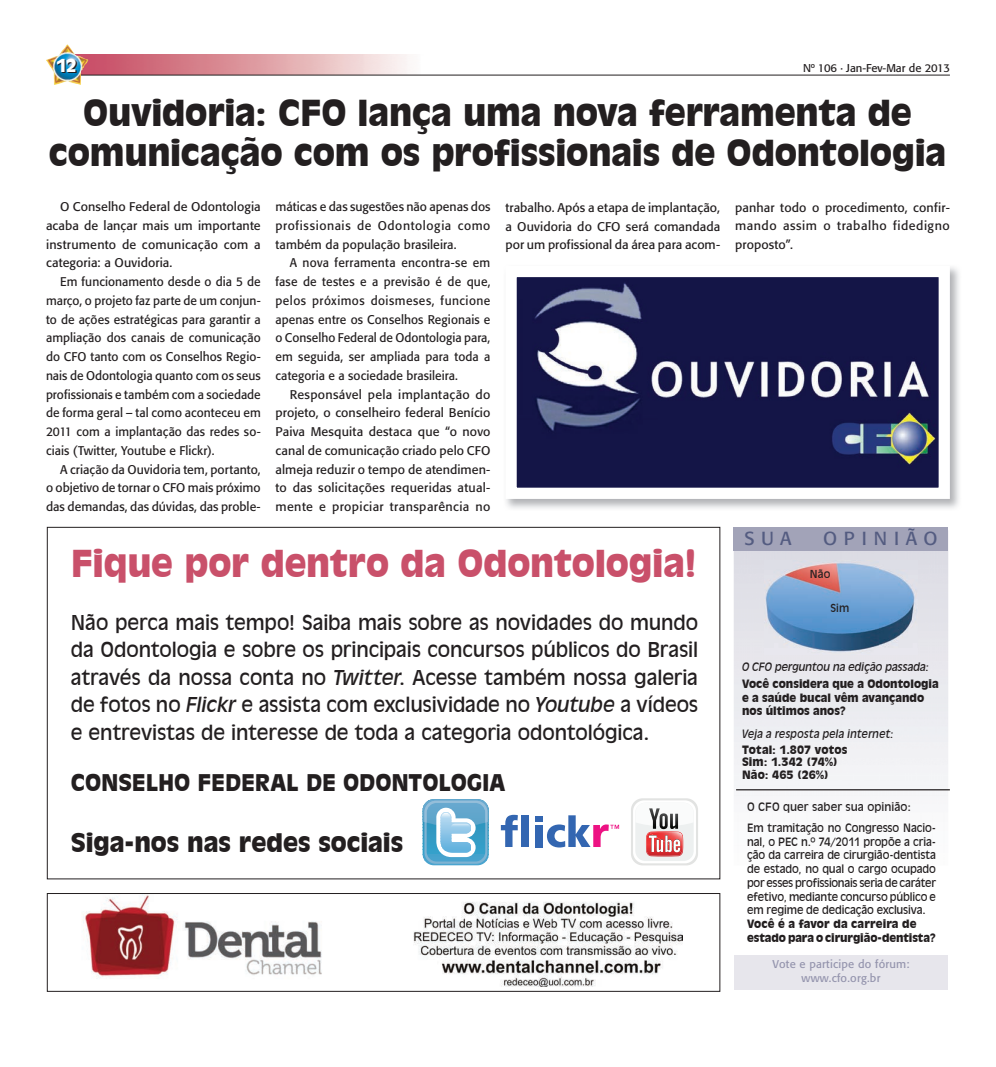
<style>
.page{position:relative;width:996px;height:1067px;background:#fff}
.page>*{position:absolute;margin:0;border:0;box-sizing:border-box;transform-origin:0 0}
.t1{font:900 36.25px "Incised 901 BT";letter-spacing:-.005em;color:#c9506a}
.t2{font:900 35px/40px "Incised 901 BT";letter-spacing:-.005em;color:#231f20;text-align:center}
.t3{font:900 25px "Incised 901 BT";letter-spacing:-.005em;color:#231f20}
.t4{font:900 22.5px "Incised 901 BT";letter-spacing:-.005em;color:#231f20}
.t5{font:20px/27.5px "Incised 901 BT";letter-spacing:-.005em;color:#231f20;text-align:justify}
.t6{font:18.75px "Formata";letter-spacing:.35em;color:#545c81}
.t7{font:900 17.5px "Incised 901 BT";color:#fff}
.t8{font:12.5px/18.8px "Formata";letter-spacing:.01em;color:#231f20;text-align:justify}
.t9{font:12.5px/18.8px "Formata";letter-spacing:.01em;color:#231f20;text-align:justify;scale:.96 1}
.t10{font:11.25px/13.8px "Incised 901 BT";letter-spacing:-.01em;color:#231f20}
.t11{font:900 11.25px/13.8px "Incised 901 BT";color:#231f20}
.t12{font:11.25px/13.8px "Formata";letter-spacing:.02em;color:#9494ad;text-align:center}
.t13{font:italic 11.25px "Incised 901 BT";letter-spacing:-.005em;color:#231f20}
.t14{font:italic 11.25px "Incised 901 BT";letter-spacing:-.005em;color:#231f20;scale:.95 1}
.t15{font:11.25px "Formata";color:#231f20}
.t16{font:10.75px "Incised 901 BT";letter-spacing:.01em;color:#231f20}
.s1{font-style:italic}
</style>
<div class="page">
<img style="left:88px;top:54px;width:337px;height:21px">
<hr style="left:75px;top:75px;width:875px;height:1px;background:#231f20">
<img style="left:46px;top:44px;width:42px;height:41px">
<img style="left:83px;top:895px;width:599px;height:91px">
<div style="left:47px;top:893px;width:673px;height:98px;border:1px solid #231f20"></div>
<div style="left:733px;top:527px;width:215px;height:23px;background:#a2a3b8"></div>
<hr style="left:736px;top:789px;width:214px;height:1px;background:#231f20">
<div style="left:733px;top:955px;width:214px;height:35px;background:#e7e6ec"></div>
<img style="left:764px;top:561px;width:153px;height:93px">
<img style="left:506px;top:267px;width:453px;height:242px">
<img style="left:517px;top:278px;width:421px;height:209px">
<hr style="left:422px;top:827px;width:67px;height:2px;background:#2f97c0">
<hr style="left:422px;top:829px;width:67px;height:1px;background:#3197c1">
<hr style="left:422px;top:830px;width:67px;height:2px;background:#3298c2">
<hr style="left:422px;top:832px;width:67px;height:1px;background:#3399c2">
<hr style="left:422px;top:833px;width:67px;height:2px;background:#339ac3">
<hr style="left:422px;top:835px;width:67px;height:2px;background:#349ac4">
<hr style="left:422px;top:837px;width:67px;height:1px;background:#349bc4">
<hr style="left:422px;top:838px;width:67px;height:2px;background:#339cc5">
<hr style="left:422px;top:840px;width:67px;height:1px;background:#359cc5">
<hr style="left:422px;top:841px;width:67px;height:2px;background:#349cc6">
<hr style="left:422px;top:843px;width:67px;height:2px;background:#339dc7">
<hr style="left:422px;top:844px;width:67px;height:2px;background:#339ec8">
<hr style="left:422px;top:846px;width:67px;height:2px;background:#349ec8">
<hr style="left:422px;top:848px;width:67px;height:1px;background:#349fc9">
<hr style="left:422px;top:849px;width:67px;height:2px;background:#34a0ca">
<hr style="left:422px;top:851px;width:67px;height:1px;background:#35a0ca">
<hr style="left:422px;top:852px;width:67px;height:2px;background:#34a1cb">
<hr style="left:422px;top:854px;width:67px;height:2px;background:#44a2cc">
<hr style="left:422px;top:856px;width:67px;height:1px;background:#45a2cd">
<hr style="left:422px;top:857px;width:67px;height:2px;background:#47a3cd">
<hr style="left:422px;top:859px;width:67px;height:1px;background:#48a3ce">
<hr style="left:422px;top:860px;width:67px;height:2px;background:#49a3cf">
<hr style="left:422px;top:862px;width:67px;height:1px;background:#4aa4cf">
<hr style="left:422px;top:863px;width:67px;height:2px;background:#4ba5d0">
<hr style="left:422px;top:799px;width:67px;height:1px;background:#6aa9d0">
<hr style="left:422px;top:800px;width:67px;height:2px;background:#68a9d0">
<hr style="left:422px;top:802px;width:67px;height:2px;background:#68a9cf">
<hr style="left:422px;top:804px;width:67px;height:1px;background:#67a8cf">
<hr style="left:422px;top:805px;width:67px;height:2px;background:#66a8cf">
<hr style="left:422px;top:807px;width:67px;height:1px;background:#65a7ce">
<hr style="left:422px;top:808px;width:67px;height:2px;background:#64a7ce">
<hr style="left:422px;top:810px;width:67px;height:2px;background:#63a7cd">
<hr style="left:422px;top:812px;width:67px;height:1px;background:#63a6cc">
<hr style="left:422px;top:813px;width:67px;height:2px;background:#61a6cc">
<hr style="left:422px;top:815px;width:67px;height:1px;background:#60a6cc">
<hr style="left:422px;top:816px;width:67px;height:2px;background:#5fa6cc">
<hr style="left:422px;top:818px;width:67px;height:2px;background:#5ea5cb">
<hr style="left:422px;top:820px;width:67px;height:1px;background:#5da5ca">
<hr style="left:422px;top:821px;width:67px;height:2px;background:#5ca4ca">
<hr style="left:422px;top:823px;width:67px;height:1px;background:#5ca4c9">
<hr style="left:422px;top:824px;width:67px;height:2px;background:#5aa4c9">
<hr style="left:422px;top:826px;width:67px;height:1px;background:#5aa4c9">
<svg style="left:424px;top:800px;width:63px;height:63px"></svg>
<svg style="left:501px;top:814px;width:17px;height:33px"></svg>
<div style="left:521px;top:815px;width:8px;height:32px;background:#3366b1"></div>
<div style="left:535px;top:815px;width:7px;height:6px;background:#3366b1"></div>
<div style="left:535px;top:825px;width:7px;height:22px;background:#3366b1"></div>
<svg style="left:547px;top:815px;width:72px;height:32px"></svg>
<div style="left:631px;top:798px;width:67px;height:67px;background:#e2e3e2;border-radius:12px"></div>
<div style="left:633px;top:800px;width:63px;height:63px;background:#fff;border-radius:11px"></div>
<div style="left:635px;top:802px;width:58px;height:59px;background:#edf0f0;border-radius:10px"></div>
<svg style="left:635px;top:802px;width:58px;height:54px"></svg>
<h3 class="t7" style="left:56px;top:55px;width:23px">12</h3>
<p class="t15" style="left:803px;top:61px;width:148px">Nº 106 · Jan-Fev-Mar de 2013</p>
<h2 class="t2" style="left:49px;top:93px;width:899px">Ouvidoria: CFO lança uma nova ferramenta de comunicação com os profissionais de Odontologia</h2>
<p class="t8" style="left:275px;top:197px;width:216px">máticas e das sugestões não apenas dos profissionais de Odontologia como também da população brasileira.</p>
<p class="t9" style="left:275px;top:253px;width:225px;text-indent:14px">A nova ferramenta encontra-se em fase de testes e a previsão é de que, pelos próximos doismeses, funcione apenas entre os Conselhos Regionais e o Conselho Federal de Odontologia para, em seguida, ser ampliada para toda a categoria e a sociedade brasileira.</p>
<p class="t8" style="left:275px;top:385px;width:216px;text-indent:14px">Responsável pela implantação do projeto, o conselheiro federal Benício Paiva Mesquita destaca que “o novo canal de comunicação criado pelo CFO almeja reduzir o tempo de atendimen&shy;to das solicitações requeridas atual&shy;mente e propiciar transparência no</p>
<h1 class="t1" style="left:71px;top:541px;width:627px">Fique por dentro da Odontologia!</h1>
<p class="t5" style="left:71px;top:608px;width:629px">Não perca mais tempo! Saiba mais sobre as novidades do mundo da Odontologia e sobre os principais concursos públicos do Brasil através da nossa conta no <span class="s1">Twitter</span>. Acesse também nossa galeria de fotos no <span class="s1">Flickr</span> e assista com exclusividade no <span class="s1">Youtube</span> a vídeos e entrevistas de interesse de toda a categoria odontológica.</p>
<h3 class="t4" style="left:71px;top:768px;width:436px">CONSELHO FEDERAL DE ODONTOLOGIA</h3>
<p class="t8" style="left:46px;top:197px;width:216px;text-indent:14px">O Conselho Federal de Odontologia acaba de lançar mais um importante instrumento de comunicação com a categoria: a Ouvidoria.</p>
<p class="t9" style="left:46px;top:272px;width:225px;text-indent:14px">Em funcionamento desde o dia 5 de março, o projeto faz parte de um conjun&shy;to de ações estratégicas para garantir a ampliação dos canais de comunicação do CFO tanto com os Conselhos Regio&shy;nais de Odontologia quanto com os seus profissionais e também com a sociedade de forma geral – tal como aconteceu em 2011 com a implantação das redes so&shy;ciais (Twitter, Youtube e Flickr).</p>
<p class="t8" style="left:46px;top:460px;width:216px;text-indent:14px">A criação da Ouvidoria tem, portanto, o objetivo de tornar o CFO mais próximo das demandas, das dúvidas, das proble-</p>
<p class="t8" style="left:505px;top:198px;width:216px">trabalho. Após a etapa de implantação, a Ouvidoria do CFO será comandada por um profissional da área para acom-</p>
<p class="t8" style="left:735px;top:198px;width:216px">panhar todo o procedimento, confir&shy;mando assim o trabalho fidedigno proposto”.</p>
<h3 class="t6" style="left:744px;top:527px;width:49px">SUA</h3>
<h3 class="t6" style="left:823px;top:527px;width:116px">OPINIÃO</h3>
<p class="t16" style="left:810px;top:567px;width:22px">Não</p>
<p class="t16" style="left:830px;top:601px;width:20px">Sim</p>
<p class="t13" style="left:742px;top:659px;width:189px">O CFO perguntou na edição passada:</p>
<p class="t11" style="left:742px;top:677px;width:198px">Você considera que a Odontologia e a saúde bucal vêm avançando nos últimos anos?</p>
<p class="t14" style="left:742px;top:727px;width:161px">Veja a resposta pela internet:</p>
<p class="t11" style="left:742px;top:743px;width:107px;line-height:12.5px">Total: 1.807 votos<br>Sim: 1.342 (74%)<br>Não: 465 (26%)</p>
<p class="t10" style="left:747px;top:796px;width:190px;line-height:20.9px">O CFO quer saber sua opinião:<br>Em tramitação no Congresso Nacio-</p>
<p class="t10" style="left:747px;top:834px;width:190px;text-align:justify">nal, o PEC n.º 74/2011 propõe a cria&shy;ção da carreira de cirurgião-dentista de estado, no qual o cargo ocupado por esses profissionais seria de caráter efetivo, mediante concurso público e em regime de dedicação exclusiva.</p>
<p class="t11" style="left:747px;top:917px;width:190px">Você é a favor da carreira de estado para o cirurgião-dentista?</p>
<p class="t12" style="left:772px;top:957px;width:139px">Vote e participe do fórum: www.cfo.org.br</p>
<h3 class="t3" style="left:71px;top:827px;width:334px">Siga-nos nas redes sociais</h3>
</div>
